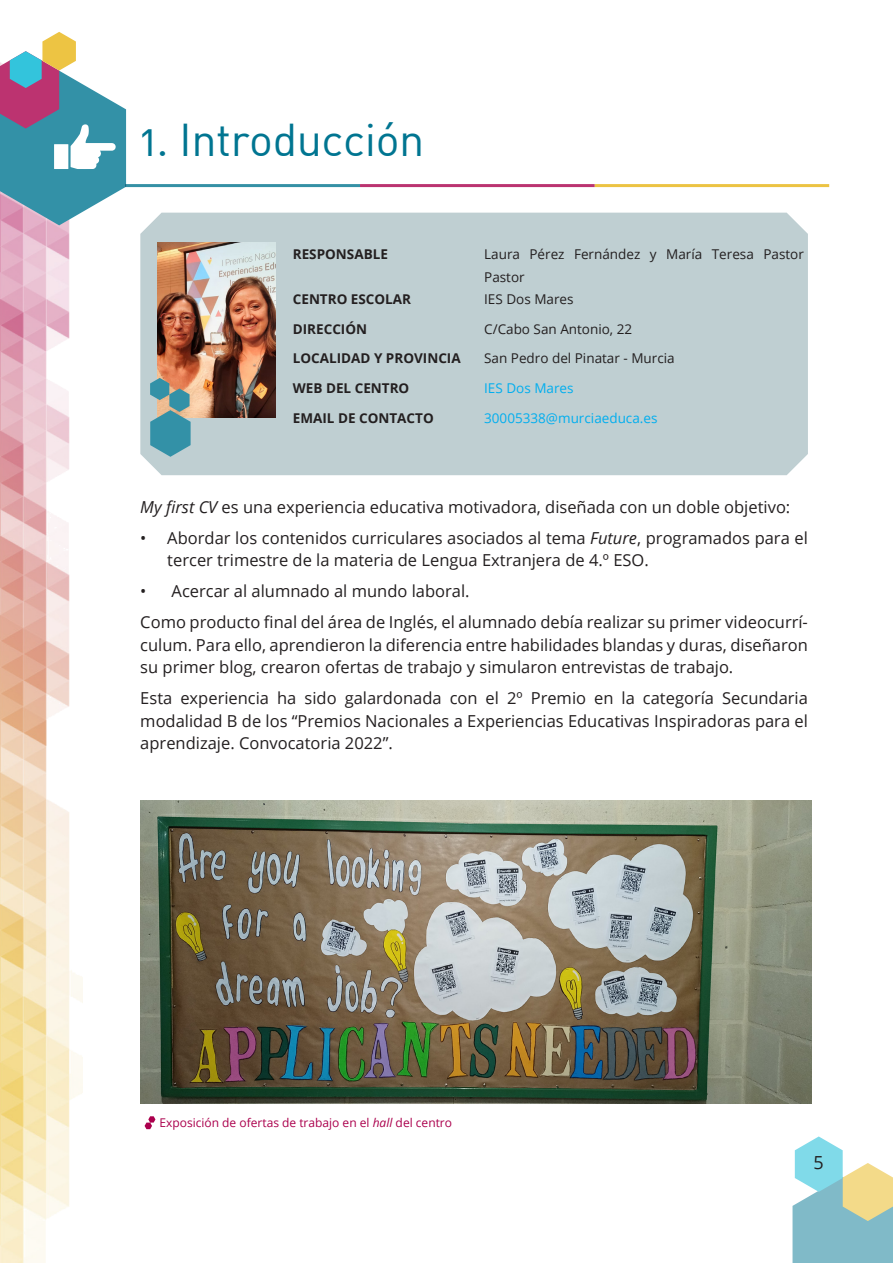
<style>
.page{position:relative;width:893px;height:1263px;background:#fff}
.page>*{position:absolute;margin:0;border:0;box-sizing:border-box;transform-origin:0 0}
.Título_sección{font:45px "DIN Regular Alternate";letter-spacing:-.01em;color:#007591}
.t1{font:18px "Open Sans";color:#231f20}
.base{font:16.5px/22.5px "Open Sans";color:#231f20;text-align:justify}
.Ficha_datos_Introduc{font:13.5px/22.5px "Open Sans";color:#231f20}
.Ficha_datos_Introduc-2{font:700 13.5px "Open Sans";color:#231f20}
.Ficha_datos_Introduc-3{font:13.5px "Open Sans";color:#00aeef}
.pie_de_foto{font:12px "Open Sans";color:#ab004d}
.s1{font-style:italic}
</style>
<div class="page">
<img style="left:0;top:225px;width:83px;height:1038px">
<hr style="left:125px;top:184px;width:235px;height:3px;background:#03758f">
<hr style="left:360px;top:184px;width:235px;height:3px;background:#ab004d">
<hr style="left:595px;top:184px;width:234px;height:3px;background:#e8b514">
<svg style="left:792px;top:1136px;width:101px;height:127px"></svg>
<div style="left:140px;top:213px;width:668px;height:262px;background:#bfcfd2"></div>
<svg style="left:0;top:32px;width:126px;height:193px"></svg>
<img style="left:157px;top:243px;width:118px;height:174px">
<svg style="left:150px;top:378px;width:41px;height:79px;background:#6d9ea4"></svg>
<svg style="left:145px;top:1116px;width:10px;height:13px"></svg>
<img style="left:140px;top:800px;width:672px;height:303px">
<h2 class="Título_sección" style="left:140px;top:111px;width:286px">1. Introducción</h2>
<p class="Ficha_datos_Introduc-2" style="left:293px;top:245px;width:97px">RESPONSABLE</p>
<p class="Ficha_datos_Introduc" style="left:484px;top:243px;width:321px">Laura Pérez Fernández y María Teresa Pastor<br>Pastor</p>
<p class="Ficha_datos_Introduc-2" style="left:293px;top:289px;width:120px">CENTRO ESCOLAR</p>
<p class="Ficha_datos_Introduc" style="left:484px;top:287px;width:91px">IES Dos Mares</p>
<p class="Ficha_datos_Introduc-2" style="left:293px;top:319px;width:76px">DIRECCIÓN</p>
<p class="Ficha_datos_Introduc" style="left:484px;top:317px;width:150px">C/Cabo San Antonio, 22</p>
<p class="Ficha_datos_Introduc-2" style="left:293px;top:349px;width:169px">LOCALIDAD Y PROVINCIA</p>
<p class="Ficha_datos_Introduc" style="left:484px;top:347px;width:192px">San Pedro del Pinatar - Murcia</p>
<p class="Ficha_datos_Introduc-2" style="left:293px;top:379px;width:118px">WEB DEL CENTRO</p>
<p class="Ficha_datos_Introduc-3" style="left:484px;top:379px;width:91px">IES Dos Mares</p>
<p class="Ficha_datos_Introduc-2" style="left:293px;top:408px;width:142px">EMAIL DE CONTACTO</p>
<p class="Ficha_datos_Introduc-3" style="left:484px;top:409px;width:175px">30005338@murciaeduca.es</p>
<p class="base" style="left:140px;top:495px;width:651px"><span class="s1">My first CV</span> es una experiencia educativa motivadora, diseñada con un doble objetivo:</p>
<p class="base" style="left:167px;top:526px;width:642px;text-indent:-27px">• Abordar los contenidos curriculares asociados al tema <span class="s1">Future</span>, programados para el tercer trimestre de la materia de Lengua Extranjera de 4.º ESO.</p>
<p class="base" style="left:140px;top:580px;width:331px">• Acercar al alumnado al mundo laboral.</p>
<p class="base" style="left:140px;top:611px;width:669px">Como producto final del área de Inglés, el alumnado debía realizar su primer videocurrí&shy;culum. Para ello, aprendieron la diferencia entre habilidades blandas y duras, diseñaron su primer blog, crearon ofertas de trabajo y simularon entrevistas de trabajo.</p>
<p class="base" style="left:140px;top:687px;width:669px">Esta experiencia ha sido galardonada con el 2º Premio en la categoría Secundaria modalidad B de los “Premios Nacionales a Experiencias Educativas Inspiradoras para el aprendizaje. Convocatoria 2022”.</p>
<p class="pie_de_foto" style="left:159px;top:1114px;width:294px">Exposición de ofertas de trabajo en el <span class="s1">hall</span> del centro</p>
<p class="t1" style="left:813px;top:1150px;width:12px">5</p>
</div>
